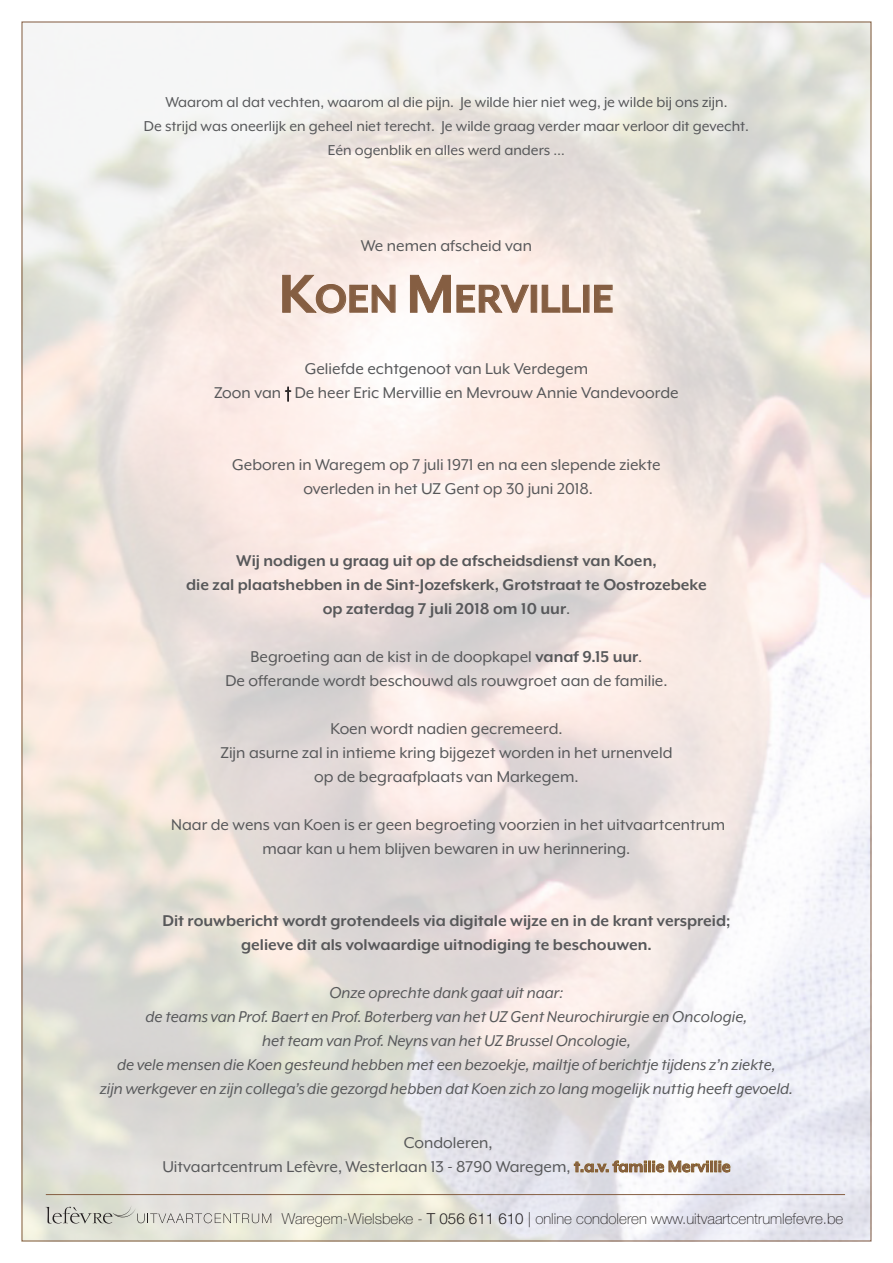
<style>
.page{position:relative;width:893px;height:1263px;background:#fff}
.page>*{position:absolute;margin:0;border:0;box-sizing:border-box;transform-origin:0 0}
.t1{font:700 45px "Mr Eaves XL Mod OT";color:#855e42}
.t2{font:18px "Mr Eaves XL Mod OT";color:#57585a}
.t3{font:italic 18px "Mr Eaves XL Mod OT";color:#57585a}
.t4{font:700 18px "Mr Eaves XL Mod OT";color:#57585a}
.t5{font:16.5px "Mr Eaves XL Mod OT";color:#57585a}
.t6{font:100 15.15px "Helvetica Neue LT Std";color:#231f20}
.s1{font-size:61.5px}
.s2{font-weight:100}
.s3{font-weight:400}
.s4{font-weight:700}
.s5{font-weight:700;color:#855e42}
.s6{font-weight:300}
</style>
<div class="page">
<img style="left:24px;top:24px;width:845px;height:1215px">
<svg style="left:46px;top:1205px;width:225px;height:18px;background:#cfcec7"></svg>
<hr style="left:46px;top:1194px;width:799px;height:1px;background:#855e42">
<svg style="left:282px;top:275px;width:113px;height:38px"></svg>
<svg style="left:410px;top:275px;width:41px;height:38px"></svg>
<svg style="left:457px;top:285px;width:72px;height:28px"></svg>
<div style="left:531px;top:285px;width:6px;height:27px;border:1px solid #855e42"></div>
<svg style="left:542px;top:285px;width:39px;height:28px"></svg>
<div style="left:583px;top:285px;width:6px;height:27px;border:1px solid #855e42"></div>
<svg style="left:594px;top:285px;width:19px;height:28px"></svg>
<svg style="left:285px;top:386px;width:6px;height:16px"></svg>
<svg style="left:574px;top:1161px;width:156px;height:11px;background:#c0b096"></svg>
<p class="t5" style="left:165px;top:94px;width:564px">Waarom al dat vechten, waarom al die pijn. Je wilde hier niet weg, je wilde bij ons zijn.</p>
<p class="t5" style="left:144px;top:118px;width:607px">De strijd was oneerlijk en geheel niet terecht. Je wilde graag verder maar verloor dit gevecht.</p>
<p class="t5" style="left:328px;top:142px;width:239px">Eén ogenblik en alles werd anders …</p>
<p class="t2" style="left:361px;top:236px;width:173px">We nemen afscheid van</p>
<p class="t1" style="left:279px;top:276px;width:337px"><span class="s1">K</span>OEN <span class="s1">M</span>ERVILLIE</p>
<p class="t2" style="left:305px;top:359px;width:285px">Geliefde echtgenoot van Luk Verdegem</p>
<p class="t2" style="left:214px;top:383px;width:466px">Zoon van <span class="s2">†</span> De heer Eric Mervillie en Mevrouw Annie Vandevoorde</p>
<p class="t2" style="left:232px;top:455px;width:430px">Geboren in Waregem op 7 juli 1971 en na een slepende ziekte</p>
<p class="t2" style="left:303px;top:479px;width:291px">overleden in het UZ Gent op 30 juni 2018.</p>
<p class="t4" style="left:236px;top:551px;width:422px">Wij nodigen u graag uit op de afscheidsdienst van Koen,</p>
<p class="t4" style="left:186px;top:575px;width:522px">die zal plaatshebben in de Sint-Jozefskerk, Grotstraat te Oostrozebeke</p>
<p class="t4" style="left:323px;top:599px;width:249px">op zaterdag 7 juli 2018 om 10 uur<span class="s3">.</span></p>
<p class="t2" style="left:251px;top:647px;width:393px">Begroeting aan de kist in de doopkapel <span class="s4">vanaf 9.15 uur</span>.</p>
<p class="t2" style="left:225px;top:671px;width:444px">De offerande wordt beschouwd als rouwgroet aan de familie.</p>
<p class="t2" style="left:330px;top:719px;width:234px">Koen wordt nadien gecremeerd.</p>
<p class="t2" style="left:220px;top:743px;width:454px">Zijn asurne zal in intieme kring bijgezet worden in het urnenveld</p>
<p class="t2" style="left:314px;top:767px;width:266px">op de begraafplaats van Markegem.</p>
<p class="t2" style="left:171px;top:815px;width:555px">Naar de wens van Koen is er geen begroeting voorzien in het uitvaartcentrum</p>
<p class="t2" style="left:263px;top:839px;width:369px">maar kan u hem blijven bewaren in uw herinnering.</p>
<p class="t4" style="left:162px;top:911px;width:570px">Dit rouwbericht wordt grotendeels via digitale wijze en in de krant verspreid;</p>
<p class="t4" style="left:241px;top:935px;width:412px">gelieve dit als volwaardige uitnodiging te beschouwen.</p>
<p class="t3" style="left:329px;top:983px;width:236px">Onze oprechte dank gaat uit naar:</p>
<p class="t3" style="left:146px;top:1007px;width:603px">de teams van Prof. Baert en Prof. Boterberg van het UZ Gent Neurochirurgie en Oncologie,</p>
<p class="t3" style="left:262px;top:1031px;width:370px">het team van Prof. Neyns van het UZ Brussel Oncologie,</p>
<p class="t3" style="left:117px;top:1055px;width:660px">de vele mensen die Koen gesteund hebben met een bezoekje, mailtje of berichtje tijdens z’n ziekte,</p>
<p class="t3" style="left:100px;top:1079px;width:695px">zijn werkgever en zijn collega’s die gezorgd hebben dat Koen zich zo lang mogelijk nuttig heeft gevoeld.</p>
<p class="t2" style="left:404px;top:1133px;width:90px">Condoleren,</p>
<p class="t2" style="left:162px;top:1157px;width:570px">Uitvaartcentrum Lefèvre, Westerlaan 13 - 8790 Waregem, <span class="s5">t.a.v. familie Mervillie</span></p>
<p class="t6" style="left:282px;top:1210px;width:563px">Waregem-Wielsbeke - <span class="s6">T 056 611 610</span> | online condoleren www.uitvaartcentrumlefevre.be</p>
</div>
